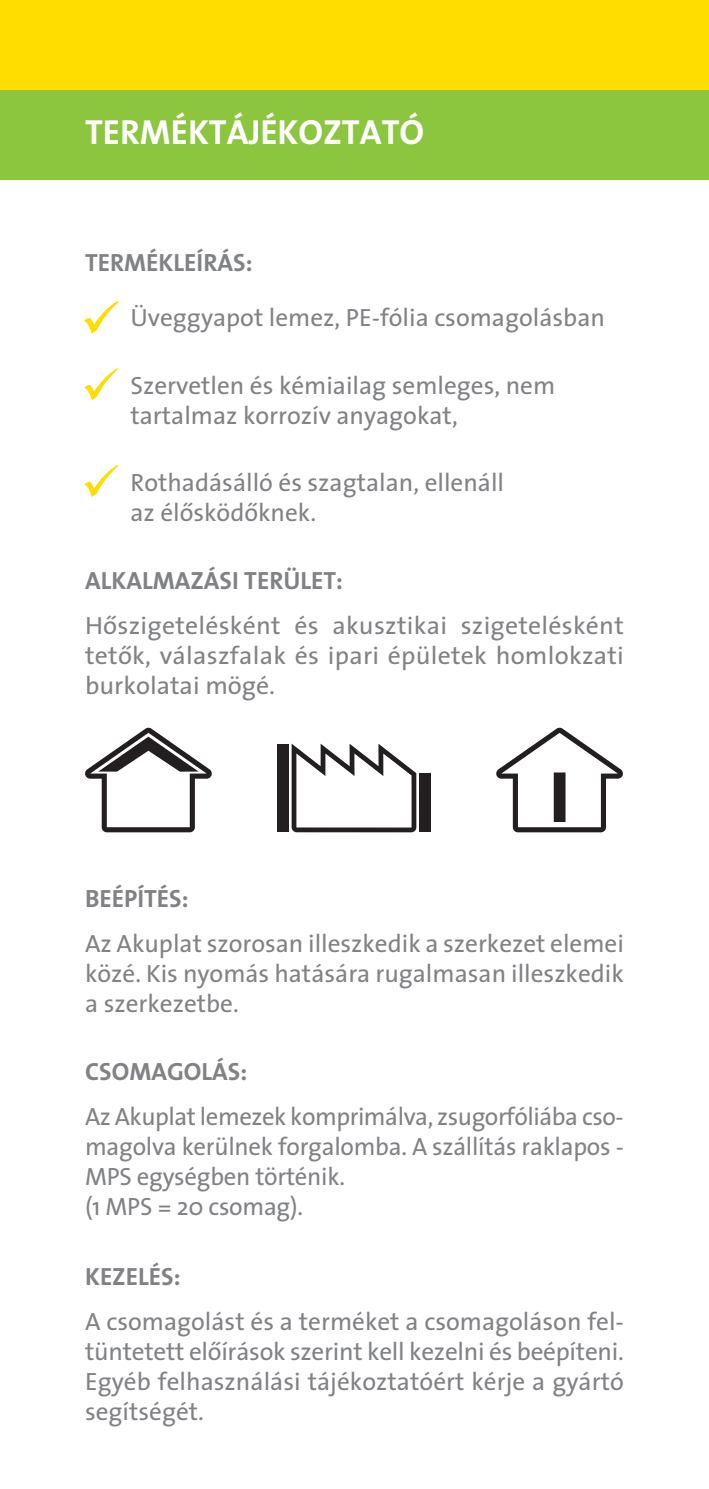
<style>
.page{position:relative;width:709px;height:1489px;background:#fff}
.page>*{position:absolute;margin:0;border:0;box-sizing:border-box;transform-origin:0 0}
.t1{font:35px "The Sans Bold Plain H";color:#fff}
.t2{font:25px/30px "The Sans Plain H";color:#808285}
.t3{font:25px "The Sans Bold Plain H";color:#808285}
</style>
<div class="page">
<div style="left:0;top:0;width:709px;height:90px;background:#ffdd01"></div>
<div style="left:0;top:90px;width:709px;height:89px;background:#8bc63e"></div>
<svg style="left:496px;top:727px;width:127px;height:105px"></svg>
<svg style="left:85px;top:727px;width:127px;height:105px"></svg>
<svg style="left:291px;top:743px;width:125px;height:89px"></svg>
<div style="left:277px;top:743px;width:12px;height:88px;background:#231f20"></div>
<div style="left:419px;top:773px;width:12px;height:58px;background:#231f20"></div>
<h1 class="t1" style="left:85px;top:118px;width:340px">TERMÉKTÁJÉKOZTATÓ</h1>
<p class="t3" style="left:85px;top:253px;width:169px">TERMÉKLEÍRÁS:</p>
<p class="t2" style="left:130px;top:305px;width:476px">Üveggyapot lemez, PE-fólia csomagolásban</p>
<p class="t2" style="left:130px;top:373px;width:426px">Szervetlen és kémiailag semleges, nem tartalmaz korrozív anyagokat,</p>
<p class="t2" style="left:130px;top:470px;width:375px">Rothadásálló és szagtalan, ellenáll az élôsködôknek.</p>
<p class="t3" style="left:85px;top:570px;width:259px">ALKALMAZÁSI TERÜLET:</p>
<p class="t2" style="left:85px;top:613px;width:540px;text-align:justify">Hôszigetelésként és akusztikai szigetelésként tetôk, válaszfalak és ipari épületek homlokzati burkolatai mögé.</p>
<p class="t3" style="left:85px;top:888px;width:105px">BEÉPÍTÉS:</p>
<p class="t2" style="left:85px;top:930px;width:540px;text-align:justify">Az Akuplat szorosan illeszkedik a szerkezet elemei közé. Kis nyomás hatására rugalmasan illeszkedik a szerkezetbe.</p>
<p class="t3" style="left:85px;top:1061px;width:164px">CSOMAGOLÁS:</p>
<p class="t2" style="left:85px;top:1103px;width:540px">Az Akuplat lemezek komprimálva, zsugorfóliába cso&shy;magolva kerülnek forgalomba. A szállítás raklapos - MPS egységben történik.<br>(1 MPS = 20 csomag).</p>
<p class="t3" style="left:85px;top:1266px;width:97px">KEZELÉS:</p>
<p class="t2" style="left:85px;top:1308px;width:540px;text-align:justify">A csomagolást és a terméket a csomagoláson fel&shy;tüntetett elôírások szerint kell kezelni és beépíteni.<br>Egyéb felhasználási tájékoztatóért kérje a gyártó segítségét.</p>
</div>
